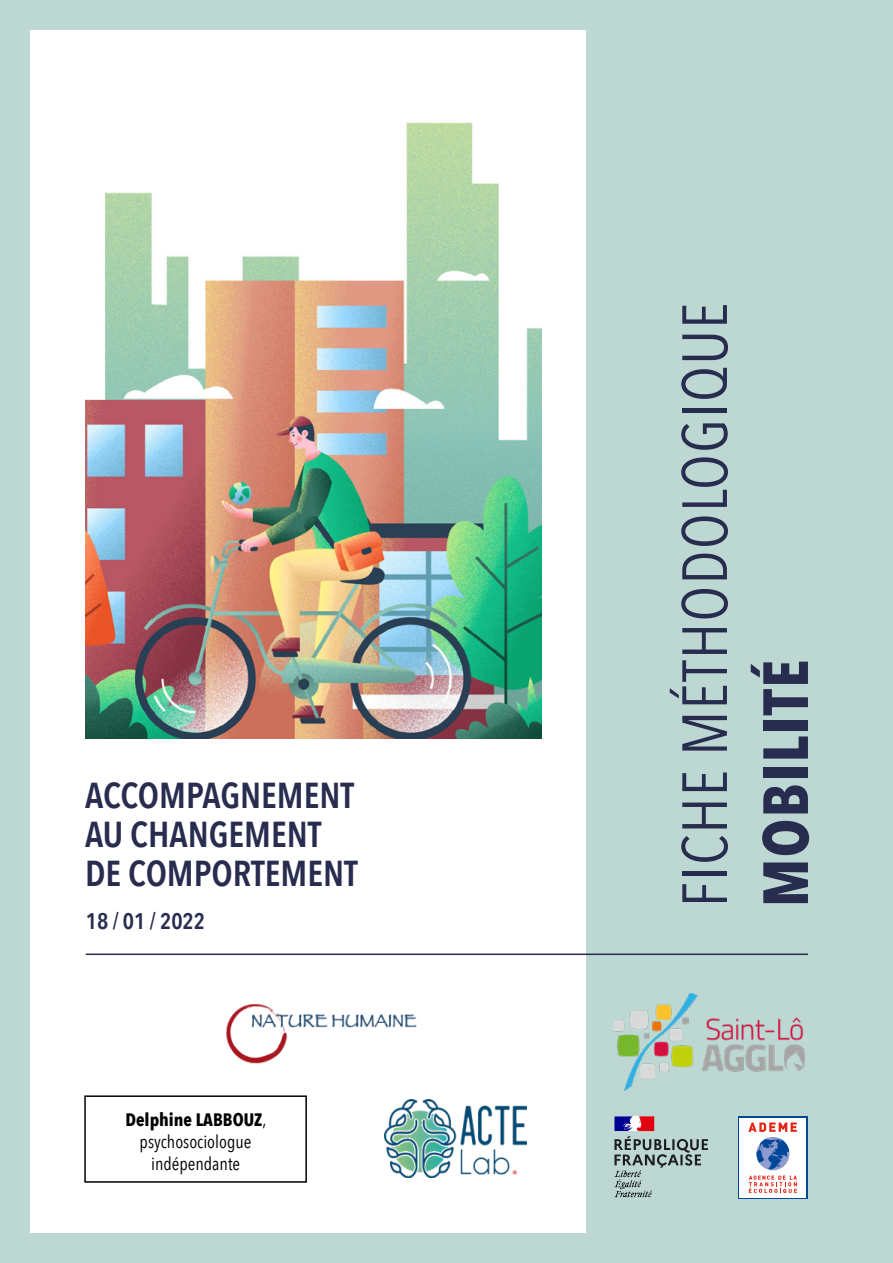
<style>
.page{position:relative;width:893px;height:1263px;background:#fff}
.page>*{position:absolute;margin:0;border:0;box-sizing:border-box;transform-origin:0 0}
.t1{font:63px/81px "Avenir Next Condensed";letter-spacing:.02em;color:#282c4f}
.t2{font:600 36px "Avenir Next Condensed";color:#282c4f}
.t3{font:600 22.5px "Avenir Next Condensed";color:#282c4f}
.t4{font:18px/21.6px "Avenir Next Condensed";color:#000;text-align:center}
.s1{font-weight:700}
</style>
<div class="page">
<div style="left:0;top:0;width:30px;height:1263px;background:#bdd7d2"></div>
<div style="left:587px;top:0;width:306px;height:1261px;background:#bdd7d2"></div>
<div style="left:0;top:0;width:893px;height:30px;background:#bdd7d2"></div>
<div style="left:0;top:1233px;width:893px;height:30px;background:#bdd7d2"></div>
<hr style="left:86px;top:953px;width:722px;height:2px;background:#282c4f">
<img style="left:86px;top:122px;width:455px;height:617px">
<svg style="left:614px;top:1116px;width:94px;height:81px"></svg>
<div style="left:738px;top:1116px;width:70px;height:83px;background:linear-gradient(to bottom,#00489a,#00489a)"></div>
<div style="left:740px;top:1118px;width:66px;height:79px;background:#fff"></div>
<svg style="left:748px;top:1122px;width:49px;height:71px"></svg>
<img style="left:226px;top:1004px;width:191px;height:60px">
<div style="left:84px;top:1095px;width:223px;height:88px;border:2px solid #000"></div>
<img style="left:384px;top:1099px;width:143px;height:78px">
<img style="left:614px;top:993px;width:191px;height:98px">
<p class="t2" style="left:85px;top:764px;width:271px">ACCOMPAGNEMENT</p>
<p class="t2" style="left:85px;top:803px;width:238px">AU CHANGEMENT</p>
<p class="t2" style="left:85px;top:842px;width:274px">DE COMPORTEMENT</p>
<p class="t3" style="left:86px;top:901px;width:121px">18 / 01 / 2022</p>
<p class="t4" style="left:125px;top:1108px;width:142px"><span class="s1">Delphine LABBOUZ</span>, psychosociologue indépendante</p>
<p class="t1" style="left:661px;top:907px;width:606px;rotate:-90deg">FICHE MÉTHODOLOGIQUE<br><span class="s1">MOBILITÉ</span></p>
</div>
